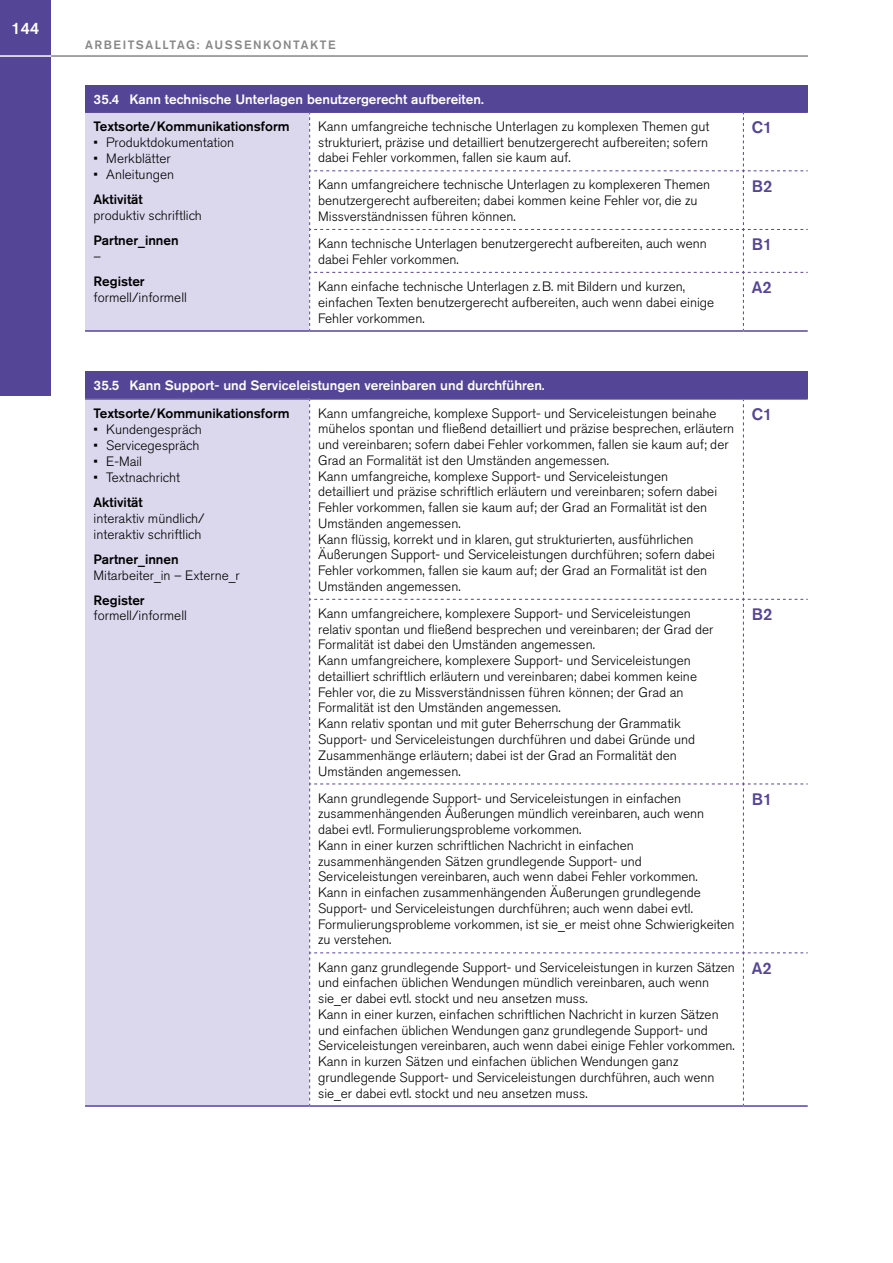
<style>
.page{position:relative;width:893px;height:1263px;background:#fff}
.page>*{position:absolute;margin:0;border:0;box-sizing:border-box;transform-origin:0 0}
.t1{font:500 16.5px "Akzidenz Grotesk Pro";color:#554596}
.t2{font:500 16.5px "Akzidenz Grotesk Pro";color:#fff}
.t3{font:300 13.5px/15.8px "Akzidenz Grotesk Pro";color:#000}
.t4{font:500 13.5px "Akzidenz Grotesk Pro";color:#fff}
.t5{font:500 13.5px "Akzidenz Grotesk Pro";color:#000}
.t6{font:500 12px "Akzidenz Grotesk Pro";letter-spacing:.13em;color:#878787}
</style>
<div class="page">
<hr style="left:51px;top:55px;width:757px;height:2px;background:#878787">
<div style="left:0;top:0;width:51px;height:395px;background:#554596"></div>
<hr style="left:0;top:55px;width:51px;height:2px;background:#fff">
<div style="left:85px;top:85px;width:723px;height:27px;background:#554596"></div>
<div style="left:85px;top:112px;width:225px;height:219px;background:#dbd7ed"></div>
<hr style="left:85px;top:111px;width:225px;height:2px;background:#554596">
<hr style="left:310px;top:111px;width:433px;height:2px;background:#554596">
<hr style="left:743px;top:111px;width:65px;height:2px;background:#554596">
<hr style="left:85px;top:330px;width:225px;height:2px;background:#554596">
<hr style="left:310px;top:330px;width:433px;height:2px;background:#554596">
<hr style="left:743px;top:330px;width:65px;height:2px;background:#554596">
<svg style="left:309px;top:113px;width:499px;height:217px"></svg>
<div style="left:85px;top:372px;width:723px;height:27px;background:#554596"></div>
<div style="left:85px;top:399px;width:225px;height:707px;background:#dbd7ed"></div>
<hr style="left:85px;top:398px;width:225px;height:2px;background:#554596">
<hr style="left:310px;top:398px;width:433px;height:2px;background:#554596">
<hr style="left:743px;top:398px;width:65px;height:2px;background:#554596">
<hr style="left:85px;top:1105px;width:225px;height:2px;background:#554596">
<hr style="left:310px;top:1105px;width:433px;height:2px;background:#554596">
<hr style="left:743px;top:1105px;width:65px;height:2px;background:#554596">
<svg style="left:309px;top:400px;width:499px;height:705px"></svg>
<p class="t2" style="left:12px;top:18px;width:29px">144</p>
<p class="t6" style="left:85px;top:37px;width:70px">ARBEITSALLTAG</p>
<p class="t6" style="left:197px;top:37px;width:86px">: AUSSEN KONTA</p>
<p class="t6" style="left:310px;top:37px;width:27px">KTE</p>
<p class="t4" style="left:94px;top:90px;width:392px">35.4 Kann technische Unterlagen benutzergerecht aufbereiten.</p>
<p class="t5" style="left:94px;top:117px;width:198px">Textsorte/Kommunikationsform</p>
<p class="t3" style="left:94px;top:134px;width:142px">• Produktdokumentation</p>
<p class="t3" style="left:94px;top:151px;width:79px">• Merkblätter</p>
<p class="t3" style="left:94px;top:167px;width:82px">• Anleitungen</p>
<p class="t5" style="left:94px;top:191px;width:51px">Aktivität</p>
<p class="t3" style="left:94px;top:208px;width:110px">produktiv schriftlich</p>
<p class="t5" style="left:94px;top:232px;width:87px">Partner_innen</p>
<p class="t3" style="left:94px;top:248px;width:9px">–</p>
<p class="t5" style="left:94px;top:272px;width:53px">Register</p>
<p class="t3" style="left:94px;top:289px;width:95px">formell/informell</p>
<p class="t3" style="left:318px;top:118px;width:393px;text-align:justify">Kann umfangreiche technische Unterlagen zu komplexen Themen gut strukturiert, präzise und detailliert benutzergerecht aufbereiten; sofern dabei Fehler vorkommen, fallen sie kaum auf.</p>
<p class="t1" style="left:752px;top:117px;width:22px">C1</p>
<p class="t3" style="left:318px;top:177px;width:394px">Kann umfangreichere technische Unterlagen zu komplexeren Themen benutzergerecht aufbereiten; dabei kommen keine Fehler vor, die zu<br>Missverständnissen führen können.</p>
<p class="t1" style="left:752px;top:175px;width:22px">B2</p>
<p class="t3" style="left:318px;top:235px;width:390px">Kann technische Unterlagen benutzergerecht aufbereiten, auch wenn dabei Fehler vorkommen.</p>
<p class="t1" style="left:752px;top:234px;width:22px">B1</p>
<p class="t3" style="left:318px;top:278px;width:398px">Kann einfache technische Unterlagen z.B. mit Bildern und kurzen, einfachen Texten benutzergerecht aufbereiten, auch wenn dabei einige<br>Fehler vorkommen.</p>
<p class="t1" style="left:752px;top:277px;width:21px">A2</p>
<p class="t4" style="left:94px;top:377px;width:453px">35.5 Kann Support- und Serviceleistungen vereinbaren und durchführen.</p>
<p class="t5" style="left:94px;top:404px;width:198px">Textsorte/Kommunikationsform</p>
<p class="t3" style="left:94px;top:421px;width:110px">• Kundengespräch</p>
<p class="t3" style="left:94px;top:437px;width:107px">• Servicegespräch</p>
<p class="t3" style="left:94px;top:454px;width:50px">• E-Mail</p>
<p class="t3" style="left:94px;top:470px;width:88px">• Textnachricht</p>
<p class="t5" style="left:94px;top:494px;width:51px">Aktivität</p>
<p class="t3" style="left:94px;top:510px;width:113px">interaktiv mündlich/ interaktiv schriftlich</p>
<p class="t5" style="left:94px;top:550px;width:87px">Partner_innen</p>
<p class="t3" style="left:94px;top:567px;width:148px">Mitarbeiter_in – Externe_r</p>
<p class="t5" style="left:94px;top:591px;width:53px">Register</p>
<p class="t3" style="left:94px;top:608px;width:95px">formell/informell</p>
<p class="t3" style="left:318px;top:405px;width:418px">Kann umfangreiche, komplexe Support- und Serviceleistungen beinahe mühelos spontan und fließend detailliert und präzise besprechen, erläutern und vereinbaren; sofern dabei Fehler vorkommen, fallen sie kaum auf; der Grad an Formalität ist den Umständen angemessen.<br>Kann umfangreiche, komplexe Support- und Serviceleistungen<br>detailliert und präzise schriftlich erläutern und vereinbaren; sofern dabei Fehler vorkommen, fallen sie kaum auf; der Grad an Formalität ist den Umständen angemessen.<br>Kann flüssig, korrekt und in klaren, gut strukturierten, ausführlichen Äußerungen Support- und Serviceleistungen durchführen; sofern dabei Fehler vorkommen, fallen sie kaum auf; der Grad an Formalität ist den Umständen angemessen.</p>
<p class="t1" style="left:752px;top:403px;width:22px">C1</p>
<p class="t3" style="left:318px;top:605px;width:397px">Kann umfangreichere, komplexere Support- und Serviceleistungen relativ spontan und fließend besprechen und vereinbaren; der Grad der Formalität ist dabei den Umständen angemessen.<br>Kann umfangreichere, komplexere Support- und Serviceleistungen detailliert schriftlich erläutern und vereinbaren; dabei kommen keine Fehler vor, die zu Missverständnissen führen können; der Grad an Formalität ist den Umständen angemessen.<br>Kann relativ spontan und mit guter Beherrschung der Grammatik Support- und Serviceleistungen durchführen und dabei Gründe und Zusammenhänge erläutern; dabei ist der Grad an Formalität den Umständen angemessen.</p>
<p class="t1" style="left:752px;top:604px;width:22px">B2</p>
<p class="t3" style="left:318px;top:790px;width:418px">Kann grundlegende Support- und Serviceleistungen in einfachen zusammenhängenden Äußerungen mündlich vereinbaren, auch wenn dabei evtl. Formulierungsprobleme vorkommen.<br>Kann in einer kurzen schriftlichen Nachricht in einfachen zusammenhängenden Sätzen grundlegende Support- und Serviceleistungen vereinbaren, auch wenn dabei Fehler vorkommen.<br>Kann in einfachen zusammenhängenden Äußerungen grundlegende Support- und Serviceleistungen durchführen; auch wenn dabei evtl.<br>Formulierungsprobleme vorkommen, ist sie_er meist ohne Schwierigkeiten zu verstehen.</p>
<p class="t1" style="left:752px;top:788px;width:22px">B1</p>
<p class="t3" style="left:318px;top:959px;width:418px">Kann ganz grundlegende Support- und Serviceleistungen in kurzen Sätzen und einfachen üblichen Wendungen mündlich vereinbaren, auch wenn sie_er dabei evtl. stockt und neu ansetzen muss.<br>Kann in einer kurzen, einfachen schriftlichen Nachricht in kurzen Sätzen und einfachen üblichen Wendungen ganz grundlegende Support- und Serviceleistungen vereinbaren, auch wenn dabei einige Fehler vorkommen.<br>Kann in kurzen Sätzen und einfachen üblichen Wendungen ganz grundlegende Support- und Serviceleistungen durchführen, auch wenn sie_er dabei evtl. stockt und neu ansetzen muss.</p>
<p class="t1" style="left:752px;top:957px;width:21px">A2</p>
</div>
